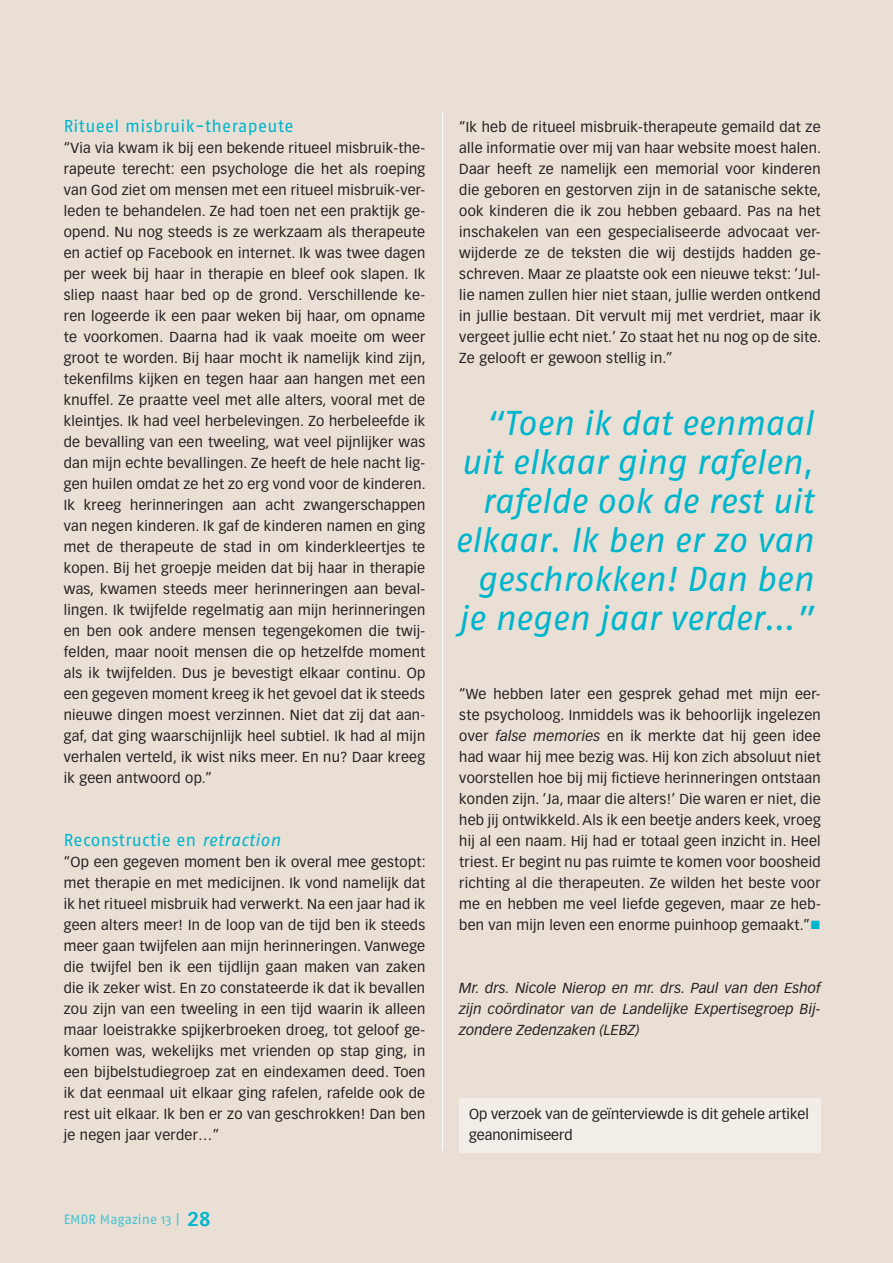
<style>
.page{position:relative;width:893px;height:1263px;background:#eadfd4}
.page>*{position:absolute;margin:0;border:0;box-sizing:border-box;transform-origin:0 0}
.t1{font:italic 34.5px/39px "Fago No";letter-spacing:-.01em;color:#00b5cc;text-align:right}
.t2{font:17.25px "Fago No";letter-spacing:.02em;color:#00b5cc}
.t3{font:14.25px/21px "Vectora LH";letter-spacing:.02em;color:#231f20;text-align:justify}
.t4{font:italic 14.25px/21px "Vectora LH";letter-spacing:.01em;color:#231f20;text-align:justify}
.t5{font:14.25px/21px "Vectora LH";color:#231f20}
.t6{font:13.5px "Fago No";color:#46c3d3}
.s1{font-style:italic}
.s2{font-family:"Vectora LH";font-weight:700;font-size:19.5px;color:#00b5cc}
</style>
<div class="page">
<hr style="left:442px;top:111px;width:1px;height:1040px;background:#fff">
<div style="left:459px;top:1098px;width:362px;height:54px;background:#f3ede7"></div>
<p class="t2" style="left:64px;top:118px;width:231px">Ritueel misbruik-therapeute</p>
<p class="t3" style="left:64px;top:138px;width:364px">“Via via kwam ik bij een bekende ritueel misbruik-the&shy;rapeute terecht: een psychologe die het als roeping van God ziet om mensen met een ritueel misbruik-ver&shy;leden te behandelen. Ze had toen net een praktijk ge&shy;opend. Nu nog steeds is ze werkzaam als therapeute en actief op Facebook en internet. Ik was twee dagen per week bij haar in therapie en bleef ook slapen. Ik sliep naast haar bed op de grond. Verschillende ke&shy;ren logeerde ik een paar weken bij haar, om opname te voorkomen. Daarna had ik vaak moeite om weer groot te worden. Bij haar mocht ik namelijk kind zijn, tekenfilms kijken en tegen haar aan hangen met een knuffel. Ze praatte veel met alle alters, vooral met de kleintjes. Ik had veel herbelevingen. Zo herbeleefde ik de bevalling van een tweeling, wat veel pijnlijker was dan mijn echte bevallingen. Ze heeft de hele nacht lig&shy;gen huilen omdat ze het zo erg vond voor de kinderen.<br>Ik kreeg herinneringen aan acht zwangerschappen van negen kinderen. Ik gaf de kinderen namen en ging met de therapeute de stad in om kinderkleertjes te kopen. Bij het groepje meiden dat bij haar in therapie was, kwamen steeds meer herinneringen aan beval&shy;lingen. Ik twijfelde regelmatig aan mijn herinneringen en ben ook andere mensen tegengekomen die twij&shy;felden, maar nooit mensen die op hetzelfde moment als ik twijfelden. Dus je bevestigt elkaar continu. Op een gegeven moment kreeg ik het gevoel dat ik steeds nieuwe dingen moest verzinnen. Niet dat zij dat aan&shy;gaf, dat ging waarschijnlijk heel subtiel. Ik had al mijn verhalen verteld, ik wist niks meer. En nu? Daar kreeg ik geen antwoord op.”</p>
<p class="t2" style="left:64px;top:832px;width:218px">Reconstructie en <span class="s1">retraction</span></p>
<p class="t3" style="left:64px;top:852px;width:363px">“Op een gegeven moment ben ik overal mee gestopt: met therapie en met medicijnen. Ik vond namelijk dat ik het ritueel misbruik had verwerkt. Na een jaar had ik geen alters meer! In de loop van de tijd ben ik steeds meer gaan twijfelen aan mijn herinneringen. Vanwege die twijfel ben ik een tijdlijn gaan maken van zaken die ik zeker wist. En zo constateerde ik dat ik bevallen zou zijn van een tweeling in een tijd waarin ik alleen maar loeistrakke spijkerbroeken droeg, tot geloof ge&shy;komen was, wekelijks met vrienden op stap ging, in een bijbelstudiegroep zat en eindexamen deed. Toen ik dat eenmaal uit elkaar ging rafelen, rafelde ook de rest uit elkaar. Ik ben er zo van geschrokken! Dan ben je negen jaar verder…”</p>
<p class="t6" style="left:64px;top:1213px;width:148px">EMDR Magazine 13 | <span class="s2">28</span></p>
<p class="t3" style="left:459px;top:117px;width:363px">“Ik heb de ritueel misbruik-therapeute gemaild dat ze alle informatie over mij van haar website moest halen.<br>Daar heeft ze namelijk een memorial voor kinderen die geboren en gestorven zijn in de satanische sekte, ook kinderen die ik zou hebben gebaard. Pas na het inschakelen van een gespecialiseerde advocaat ver&shy;wijderde ze de teksten die wij destijds hadden ge&shy;schreven. Maar ze plaatste ook een nieuwe tekst: ‘Jul&shy;lie namen zullen hier niet staan, jullie werden ontkend in jullie bestaan. Dit vervult mij met verdriet, maar ik vergeet jullie echt niet.’ Zo staat het nu nog op de site.<br>Ze gelooft er gewoon stellig in.”</p>
<h1 class="t1" style="left:454px;top:407px;width:360px">“Toen ik dat eenmaal uit elkaar ging rafelen, rafelde ook de rest uit elkaar. Ik ben er zo van geschrokken! Dan ben je negen jaar verder…”</h1>
<p class="t3" style="left:459px;top:684px;width:363px">“We hebben later een gesprek gehad met mijn eer&shy;ste psycholoog. Inmiddels was ik behoorlijk ingelezen over <span class="s1">false memories</span> en ik merkte dat hij geen idee had waar hij mee bezig was. Hij kon zich absoluut niet voorstellen hoe bij mij fictieve herinneringen ontstaan konden zijn. ‘Ja, maar die alters!’ Die waren er niet, die heb jij ontwikkeld. Als ik een beetje anders keek, vroeg hij al een naam. Hij had er totaal geen inzicht in. Heel triest. Er begint nu pas ruimte te komen voor boosheid richting al die therapeuten. Ze wilden het beste voor me en hebben me veel liefde gegeven, maar ze heb&shy;ben van mijn leven een enorme puinhoop gemaakt.”</p>
<p class="t4" style="left:459px;top:978px;width:363px">Mr. drs. Nicole Nierop en mr. drs. Paul van den Eshof zijn coördinator van de Landelijke Expertisegroep Bij&shy;zondere Zedenzaken (LEBZ)</p>
<p class="t5" style="left:469px;top:1104px;width:341px">Op verzoek van de geïnterviewde is dit gehele artikel geanonimiseerd</p>
</div>
